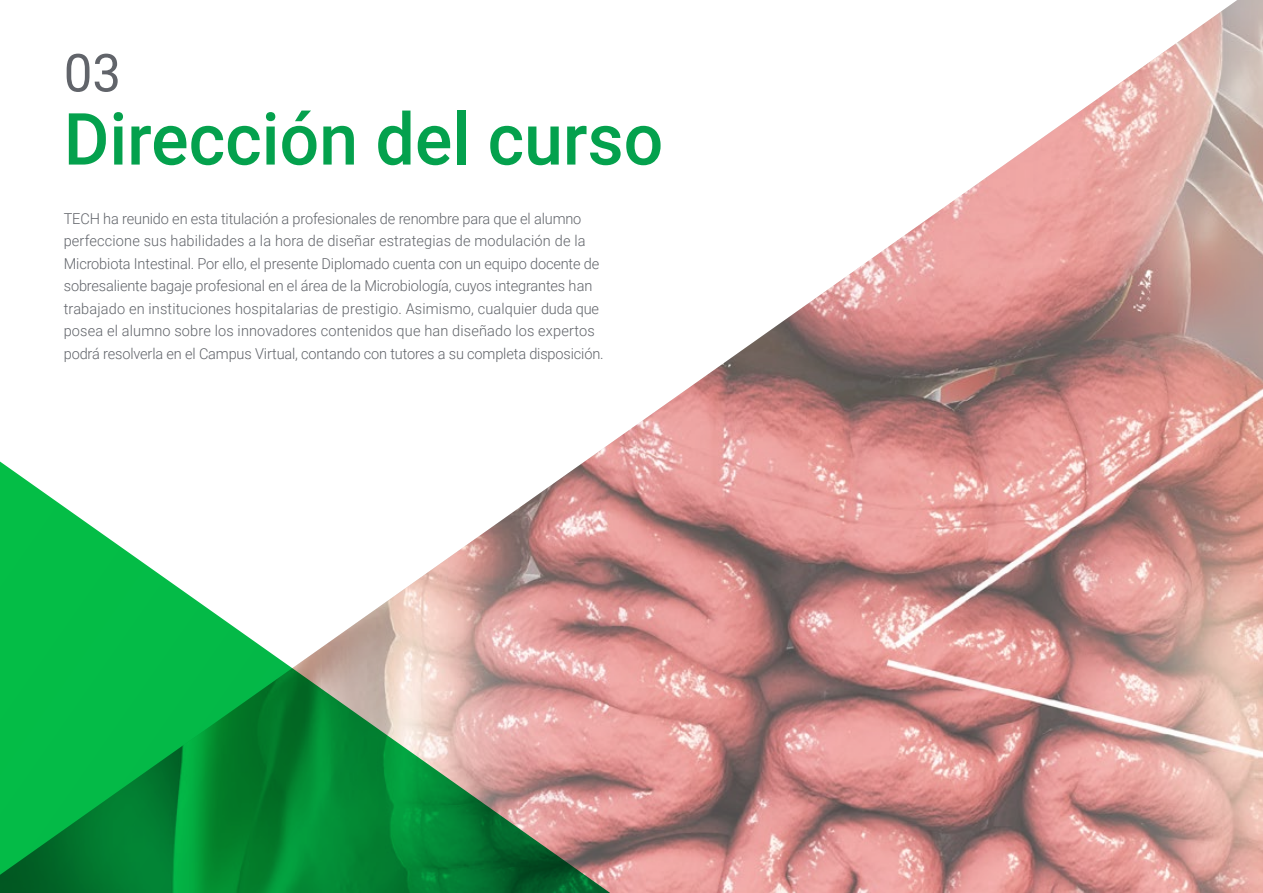
<style>
.page{position:relative;width:1263px;height:893px;background:#fff}
.page>*{position:absolute;margin:0;border:0;box-sizing:border-box;transform-origin:0 0}
.t1{font:500 72px "Roboto";color:#04a14d}
.t2{font:52.5px "Roboto";color:#61646a}
.t3{font:300 15px/22.5px "Roboto";letter-spacing:-.01em;color:#61646a}
</style>
<div class="page">
<img style="left:607px;top:0;width:656px;height:893px">
<svg style="left:0;top:446px;width:640px;height:447px"></svg>
<h2 class="t2" style="left:64px;top:36px;width:59px">03</h2>
<h1 class="t1" style="left:64px;top:89px;width:601px">Dirección del curso</h1>
<p class="t3" style="left:64px;top:207px;width:541px">TECH ha reunido en esta titulación a profesionales de renombre para que el alumno perfeccione sus habilidades a la hora de diseñar estrategias de modulación de la Microbiota Intestinal. Por ello, el presente Diplomado cuenta con un equipo docente de sobresaliente bagaje profesional en el área de la Microbiología, cuyos integrantes han trabajado en instituciones hospitalarias de prestigio. Asimismo, cualquier duda que posea el alumno sobre los innovadores contenidos que han diseñado los expertos podrá resolverla en el Campus Virtual, contando con tutores a su completa disposición.</p>
</div>
